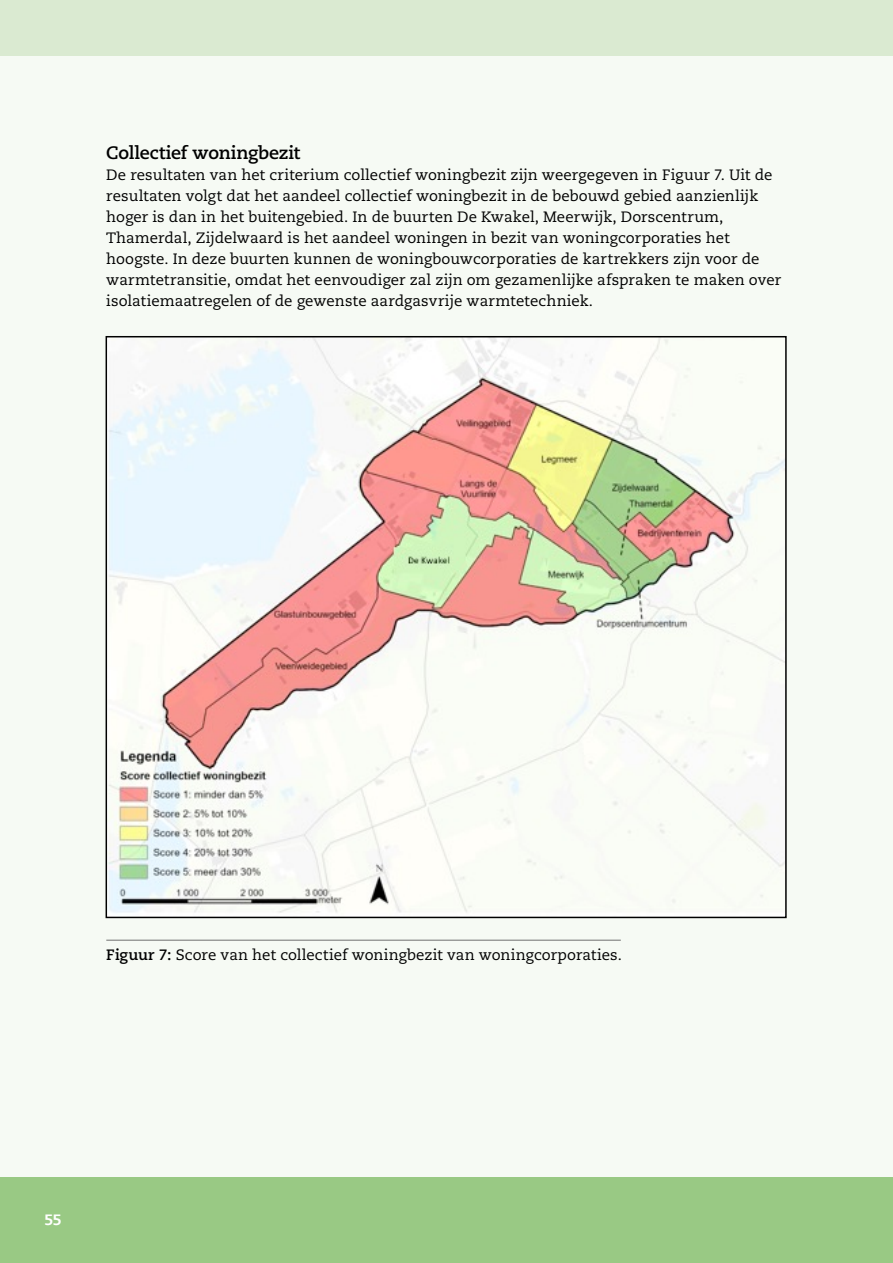
<style>
.page{position:relative;width:893px;height:1263px;background:#f6faf4}
.page>*{position:absolute;margin:0;border:0;box-sizing:border-box;transform-origin:0 0}
.kopje_12{font:700 18px "Caecilia LT Std";letter-spacing:-.01em;color:#000}
.plat{font:15px/21px "Caecilia LT Std";color:#000}
.onderschrift{font:15px "Caecilia LT Std";letter-spacing:.005em;color:#000}
.t1{font:800 15px "Caecilia LT Std";color:#fff}
.s1{font-weight:700}
</style>
<div class="page">
<div style="left:0;top:1178px;width:893px;height:85px;background:#99c984"></div>
<div style="left:0;top:0;width:893px;height:55px;background:#daead1"></div>
<hr style="left:106px;top:940px;width:515px;height:1px;background:#706f6f">
<img style="left:109px;top:339px;width:675px;height:576px">
<p class="kopje_12" style="left:106px;top:142px;width:195px">Collectief woningbezit</p>
<p class="plat" style="left:106px;top:165px;width:676px">De resultaten van het criterium collectief woningbezit zijn weergegeven in Figuur 7. Uit de resultaten volgt dat het aandeel collectief woningbezit in de bebouwd gebied aanzienlijk hoger is dan in het buitengebied. In de buurten De Kwakel, Meerwijk, Dorscentrum, Thamerdal, Zijdelwaard is het aandeel woningen in bezit van woningcorporaties het hoogste. In deze buurten kunnen de woningbouwcorporaties de kartrekkers zijn voor de warmtetransitie, omdat het eenvoudiger zal zijn om gezamenlijke afspraken te maken over isolatiemaatregelen of de gewenste aardgasvrije warmtetechniek.</p>
<p class="onderschrift" style="left:106px;top:945px;width:517px"><span class="s1">Figuur 7:</span> Score van het collectief woningbezit van woningcorporaties.</p>
<p class="t1" style="left:44px;top:1210px;width:19px">55</p>
</div>
